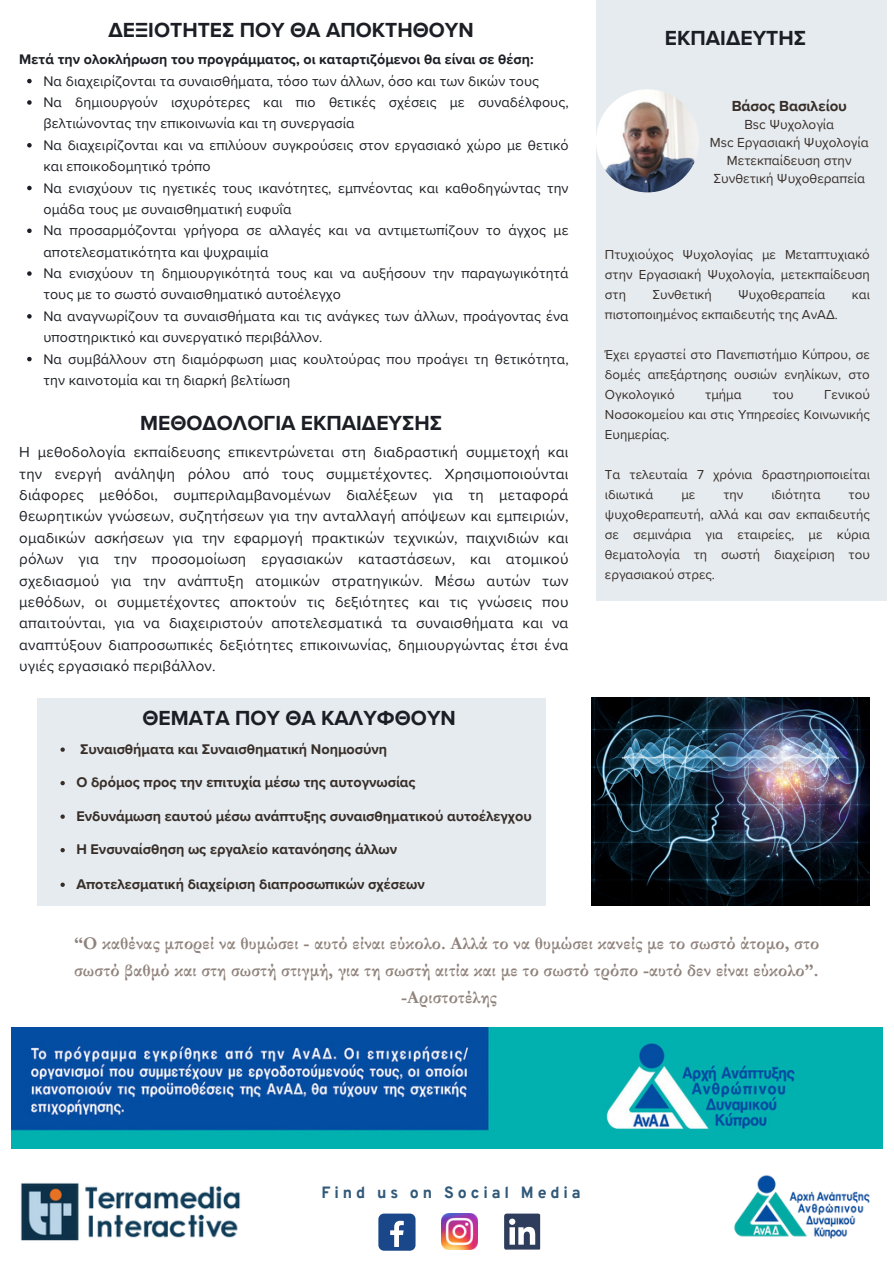
<style>
.page{position:relative;width:894px;height:1264px;background:#fff}
.page>*{position:absolute;margin:0;border:0;box-sizing:border-box;transform-origin:0 0}
.t1{font:700 21px "Proxima Nova";color:#1b1e24}
.t2{font:700 18px/27px "Garamond";letter-spacing:.005em;color:#90837c;text-align:center}
.t3{font:800 15.9px "Overpass";letter-spacing:.245em;color:#315979}
.t4{font:15px/21.3px "Proxima Nova";letter-spacing:.015em;color:#1b1e24;text-align:justify}
.t5{font:700 15px "Proxima Nova";color:#372e28}
.t6{font:700 14.4px "Proxima Nova";color:#372e28}
.t7{font:14.25px/21.3px "Proxima Nova";letter-spacing:.005em;color:#1b1e24}
.t8{font:700 14.25px "Proxima Nova";letter-spacing:.005em;color:#1b1e24}
.t9{font:13.5px/18px "Proxima Nova";color:#372e28;text-align:center}
.t10{font:13.35px/20px "Proxima Nova";color:#372e28;text-align:justify}
</style>
<div class="page">
<img style="left:20px;top:1183px;width:220px;height:58px">
<div style="left:378px;top:1213px;width:37px;height:37px;background:#1a4789;border-radius:6px"></div>
<svg style="left:390px;top:1220px;width:13px;height:26px"></svg>
<img style="left:441px;top:1213px;width:36px;height:36px">
<svg style="left:504px;top:1213px;width:36px;height:36px"></svg>
<img style="left:734px;top:1175px;width:136px;height:64px">
<img style="left:11px;top:1027px;width:871px;height:121px">
<img style="left:591px;top:697px;width:278px;height:208px">
<svg style="left:27px;top:79px;width:5px;height:4px"></svg>
<svg style="left:27px;top:100px;width:5px;height:5px"></svg>
<svg style="left:27px;top:143px;width:5px;height:4px"></svg>
<svg style="left:27px;top:186px;width:5px;height:4px"></svg>
<svg style="left:27px;top:228px;width:5px;height:5px"></svg>
<svg style="left:27px;top:271px;width:5px;height:5px"></svg>
<svg style="left:27px;top:314px;width:5px;height:4px"></svg>
<svg style="left:27px;top:357px;width:5px;height:4px"></svg>
<div style="left:595px;top:0;width:291px;height:601px;background:#e6ebf0"></div>
<img style="left:595px;top:89px;width:103px;height:103px;border-radius:50%">
<div style="left:37px;top:698px;width:508px;height:207px;background:#e6ebf0"></div>
<svg style="left:60px;top:747px;width:5px;height:4px"></svg>
<svg style="left:60px;top:781px;width:5px;height:4px"></svg>
<svg style="left:60px;top:814px;width:5px;height:4px"></svg>
<svg style="left:60px;top:848px;width:5px;height:4px"></svg>
<svg style="left:60px;top:882px;width:5px;height:4px"></svg>
<p class="t1" style="left:108px;top:18px;width:366px">ΔΕΞΙΟΤΗΤΕΣ ΠΟΥ ΘΑ ΑΠΟΚΤΗΘΟΥΝ</p>
<p class="t8" style="left:19px;top:51px;width:515px">Μετά την ολοκλήρωση του προγράμματος, οι καταρτιζόμενοι θα είναι σε θέση:</p>
<p class="t7" style="left:43px;top:70px;width:497px">Να διαχειρίζονται τα συναισθήματα, τόσο των άλλων, όσο και των δικών τους</p>
<h1 class="t7" style="left:43px;top:92px;width:526px">Να δημιουργούν ισχυρότερες και πιο θετικές σχέσεις με συναδέλφους, βελτιώνοντας την επικοινωνία και τη συνεργασία</h1>
<h4 class="t7" style="left:43px;top:135px;width:526px">Να διαχειρίζονται και να επιλύουν συγκρούσεις στον εργασιακό χώρο με θετικό και εποικοδομητικό τρόπο</h4>
<h1 class="t7" style="left:43px;top:177px;width:526px">Να ενισχύουν τις ηγετικές τους ικανότητες, εμπνέοντας και καθοδηγώντας την ομάδα τους με συναισθηματική ευφυΐα</h1>
<p class="t7" style="left:43px;top:220px;width:526px">Να προσαρμόζονται γρήγορα σε αλλαγές και να αντιμετωπίζουν το άγχος με αποτελεσματικότητα και ψυχραιμία</p>
<p class="t7" style="left:43px;top:263px;width:526px">Να ενισχύουν τη δημιουργικότητά τους και να αυξήσουν την παραγωγικότητά τους με το σωστό συναισθηματικό αυτοέλεγχο</p>
<p class="t7" style="left:43px;top:306px;width:526px">Να αναγνωρίζουν τα συναισθήματα και τις ανάγκες των άλλων, προάγοντας ένα υποστηρικτικό και συνεργατικό περιβάλλον.</p>
<p class="t7" style="left:43px;top:348px;width:526px">Να συμβάλλουν στη διαμόρφωση μιας κουλτούρας που προάγει τη θετικότητα, την καινοτομία και τη διαρκή βελτίωση</p>
<p class="t1" style="left:140px;top:411px;width:303px">ΜΕΘΟΔΟΛΟΓΙΑ ΕΚΠΑΙΔΕΥΣΗΣ</p>
<p class="t4" style="left:19px;top:442px;width:550px">Η μεθοδολογία εκπαίδευσης επικεντρώνεται στη διαδραστική συμμετοχή και την ενεργή ανάληψη ρόλου από τους συμμετέχοντες. Χρησιμοποιούνται διάφορες μεθόδοι, συμπεριλαμβανομένων διαλέξεων για τη μεταφορά θεωρητικών γνώσεων, συζητήσεων για την ανταλλαγή απόψεων και εμπειριών, ομαδικών ασκήσεων για την εφαρμογή πρακτικών τεχνικών, παιχνιδιών και ρόλων για την προσομοίωση εργασιακών καταστάσεων, και ατομικού σχεδιασμού για την ανάπτυξη ατομικών στρατηγικών. Μέσω αυτών των μεθόδων, οι συμμετέχοντες αποκτούν τις δεξιότητες και τις γνώσεις που απαιτούνται, για να διαχειριστούν αποτελεσματικά τα συναισθήματα και να αναπτύξουν διαπροσωπικές δεξιότητες επικοινωνίας, δημιουργώντας έτσι ένα υγιές εργασιακό περιβάλλον.</p>
<h2 class="t1" style="left:142px;top:705px;width:315px">ΘΕΜΑΤΑ ΠΟΥ ΘΑ ΚΑΛΥΦΘΟΥΝ</h2>
<p class="t6" style="left:80px;top:740px;width:308px">Συναισθήματα και Συναισθηματική Νοημοσύνη</p>
<p class="t6" style="left:76px;top:774px;width:341px">Ο δρόμος προς την επιτυχία μέσω της αυτογνωσίας</p>
<h3 class="t6" style="left:76px;top:807px;width:457px">Ενδυνάμωση εαυτού μέσω ανάπτυξης συναισθηματικού αυτοέλεγχου</h3>
<p class="t6" style="left:76px;top:841px;width:322px">Η Ενσυναίσθηση ως εργαλείο κατανόησης άλλων</p>
<p class="t6" style="left:76px;top:875px;width:350px">Αποτελεσματική διαχείριση διαπροσωπικών σχέσεων</p>
<p class="t1" style="left:664px;top:26px;width:143px">ΕΚΠΑΙΔΕΥΤΗΣ</p>
<p class="t5" style="left:731px;top:97px;width:117px">Βάσος Βασιλείου</p>
<p class="t9" style="left:744px;top:115px;width:91px">Bsc Ψυχολογία</p>
<h1 class="t9" style="left:709px;top:133px;width:160px">Msc Εργασιακή Ψυχολογία</h1>
<p class="t9" style="left:713px;top:151px;width:153px">Μετεκπαίδευση στην<br>Συνθετική Ψυχοθεραπεία</p>
<p class="t10" style="left:604px;top:245px;width:266px">Πτυχιούχος Ψυχολογίας με Μεταπτυχιακό στην Εργασιακή Ψυχολογία, μετεκπαίδευση στη</p>
<p class="t10" style="left:652px;top:285px;width:61px">Συνθετική</p>
<p class="t10" style="left:738px;top:285px;width:89px">Ψυχοθεραπεία</p>
<p class="t10" style="left:851px;top:285px;width:19px">και</p>
<p class="t10" style="left:604px;top:305px;width:234px">πιστοποιημένος εκπαιδευτής της ΑνΑΔ.</p>
<p class="t10" style="left:604px;top:345px;width:266px">Έχει εργαστεί στο Πανεπιστήμιο Κύπρου, σε δομές απεξάρτησης ουσιών ενηλίκων, στο Ογκολογικό</p>
<p class="t10" style="left:604px;top:385px;width:266px;text-indent:219px">Γενικού Νοσοκομείου και στις Υπηρεσίες Κοινωνικής Ευημερίας.</p>
<p class="t10" style="left:604px;top:465px;width:266px">Τα τελευταία 7 χρόνια δραστηριοποιείται ιδιωτικά</p>
<p class="t10" style="left:705px;top:385px;width:38px">τμήμα</p>
<p class="t10" style="left:772px;top:385px;width:23px">του</p>
<p class="t10" style="left:681px;top:485px;width:16px">με</p>
<p class="t10" style="left:723px;top:485px;width:22px">την</p>
<p class="t10" style="left:771px;top:485px;width:51px">ιδιότητα</p>
<p class="t10" style="left:604px;top:485px;width:266px;text-indent:243px">του ψυχοθεραπευτή, αλλά και σαν εκπαιδευτής σε σεμινάρια για εταιρείες, με κύρια θεματολογία τη σωστή διαχείριση του εργασιακού στρες.</p>
<p class="t2" style="left:74px;top:930px;width:746px">“Ο καθένας μπορεί να θυμώσει - αυτό είναι εύκολο. Αλλά το να θυμώσει κανείς με το σωστό άτομο, στο σωστό βαθμό και στη σωστή στιγμή, για τη σωστή αιτία και με το σωστό τρόπο -αυτό δεν είναι εύκολο”. -Αριστοτέλης</p>
<p class="t3" style="left:321px;top:1185px;width:261px">Find us on Social Media</p>
</div>
